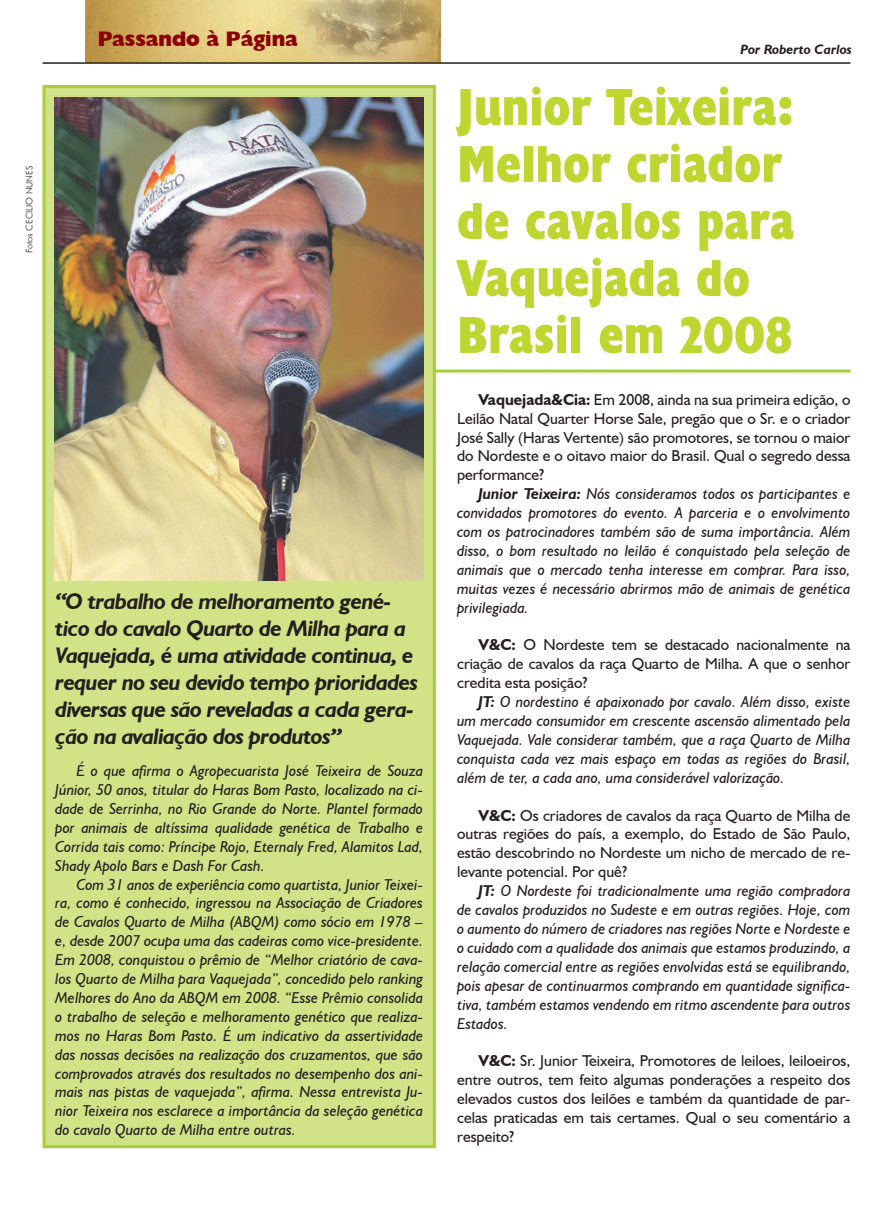
<style>
.page{position:relative;width:893px;height:1212px;background:#fff}
.page>*{position:absolute;margin:0;border:0;box-sizing:border-box;transform-origin:0 0}
.t1{font:700 condensed 52.5px "Humanist 521 BT Xtra";color:#bed630}
.t2{font:italic 700 22.5px/27px "Humanist 521 BT";letter-spacing:-.025em;color:#231f20}
.t3{font:800 21px "Humanist 521 BT";color:#8b0202}
.t4{font:italic 15.75px/18.9px "Humanist 521 BT";color:#231f20;text-align:justify}
.t5{font:15.75px/18.9px "Humanist 521 BT";color:#231f20;text-align:justify}
.t6{font:italic 700 13.5px "Humanist 521 BT";color:#231f20}
.t7{font:300 9px "Futura BT";color:#231f20}
.s1{font-weight:700}
</style>
<div class="page">
<hr style="left:411px;top:369px;width:439px;height:3px;background:#a6ce39">
<div style="left:43px;top:85px;width:393px;height:1063px;background:#d2e287;border:3px solid #a6ce39"></div>
<img style="left:85px;top:0;width:355px;height:62px">
<hr style="left:43px;top:62px;width:807px;height:2px;background:#231f20">
<img style="left:55px;top:98px;width:368px;height:482px">
<p class="t7" style="left:24px;top:253px;width:89px;rotate:-90deg">Fotos CECILIO NUNES</p>
<p class="t3" style="left:98px;top:25px;width:202px">Passando à Página</p>
<p class="t2" style="left:55px;top:588px;width:364px">“O trabalho de melhoramento gené&shy;tico do cavalo Quarto de Milha para a Vaquejada, é uma atividade continua, e requer no seu devido tempo prioridades diversas que são reveladas a cada gera&shy;ção na avaliação dos produtos”</p>
<p class="t4" style="left:55px;top:761px;width:369px;text-indent:21px">É o que afirma o Agropecuarista José Teixeira de Souza Júnior, 50 anos, titular do Haras Bom Pasto, localizado na ci&shy;dade de Serrinha, no Rio Grande do Norte. Plantel formado por animais de altíssima qualidade genética de Trabalho e Corrida tais como: Príncipe Rojo, Eternaly Fred, Alamitos Lad, Shady Apolo Bars e Dash For Cash.</p>
<p class="t4" style="left:55px;top:874px;width:369px;text-indent:21px">Com 31 anos de experiência como quartista, Junior Teixei&shy;ra, como é conhecido, ingressou na Associação de Criadores de Cavalos Quarto de Milha (ABQM) como sócio em 1978 – e, desde 2007 ocupa uma das cadeiras como vice-presidente.<br>Em 2008, conquistou o prêmio de “Melhor criatório de cava&shy;los Quarto de Milha para Vaquejada”, concedido pelo ranking Melhores do Ano da ABQM em 2008. “Esse Prêmio consolida o trabalho de seleção e melhoramento genético que realiza&shy;mos no Haras Bom Pasto. É um indicativo da assertividade das nossas decisões na realização dos cruzamentos, que são comprovados através dos resultados no desempenho dos ani&shy;mais nas pistas de vaquejada”, afirma. Nessa entrevista Ju&shy;nior Teixeira nos esclarece a importância da seleção genética do cavalo Quarto de Milha entre outras.</p>
<p class="t6" style="left:740px;top:41px;width:113px">Por Roberto Carlos</p>
<p class="t1" style="left:457px;top:74px;width:338px">Junior Teixeira:</p>
<p class="t1" style="left:457px;top:131px;width:326px">Melhor criador</p>
<p class="t1" style="left:457px;top:188px;width:339px">de cavalos para</p>
<p class="t1" style="left:457px;top:245px;width:294px">Vaquejada do</p>
<p class="t1" style="left:457px;top:302px;width:337px">Brasil em 2008</p>
<p class="t5" style="left:457px;top:390px;width:395px;text-indent:21px"><span class="s1">Vaquejada&amp;Cia:</span> Em 2008, ainda na sua primeira edição, o Leilão Natal Quarter Horse Sale, pregão que o Sr. e o criador José Sally (Haras Vertente) são promotores, se tornou o maior do Nordeste e o oitavo maior do Brasil. Qual o segredo dessa performance?</p>
<p class="t4" style="left:457px;top:484px;width:395px;text-indent:21px"><span class="s1">Junior Teixeira:</span> Nós consideramos todos os participantes e convidados promotores do evento. A parceria e o envolvimento com os patrocinadores também são de suma importância. Além disso, o bom resultado no leilão é conquistado pela seleção de animais que o mercado tenha interesse em comprar. Para isso, muitas vezes é necessário abrirmos mão de animais de genética privilegiada.</p>
<p class="t5" style="left:457px;top:635px;width:395px;text-indent:21px"><span class="s1">V&amp;C:</span> O Nordeste tem se destacado nacionalmente na criação de cavalos da raça Quarto de Milha. A que o senhor credita esta posição?</p>
<p class="t4" style="left:457px;top:692px;width:395px;text-indent:21px"><span class="s1">JT:</span> O nordestino é apaixonado por cavalo. Além disso, existe um mercado consumidor em crescente ascensão alimentado pela Vaquejada. Vale considerar também, que a raça Quarto de Milha conquista cada vez mais espaço em todas as regiões do Brasil, além de ter, a cada ano, uma considerável valorização.</p>
<p class="t5" style="left:457px;top:805px;width:395px;text-indent:21px"><span class="s1">V&amp;C:</span> Os criadores de cavalos da raça Quarto de Milha de outras regiões do país, a exemplo, do Estado de São Paulo, estão descobrindo no Nordeste um nicho de mercado de re&shy;levante potencial. Por quê?</p>
<p class="t4" style="left:457px;top:881px;width:395px;text-indent:21px"><span class="s1">JT:</span> O Nordeste foi tradicionalmente uma região compradora de cavalos produzidos no Sudeste e em outras regiões. Hoje, com o aumento do número de criadores nas regiões Norte e Nordeste e o cuidado com a qualidade dos animais que estamos produzindo, a relação comercial entre as regiões envolvidas está se equilibrando, pois apesar de continuarmos comprando em quantidade significa&shy;tiva, também estamos vendendo em ritmo ascendente para outros Estados.</p>
<p class="t5" style="left:457px;top:1051px;width:395px;text-indent:21px"><span class="s1">V&amp;C:</span> Sr. Junior Teixeira, Promotores de leiloes, leiloeiros, entre outros, tem feito algumas ponderações a respeito dos elevados custos dos leilões e também da quantidade de par&shy;celas praticadas em tais certames. Qual o seu comentário a respeito?</p>
</div>
